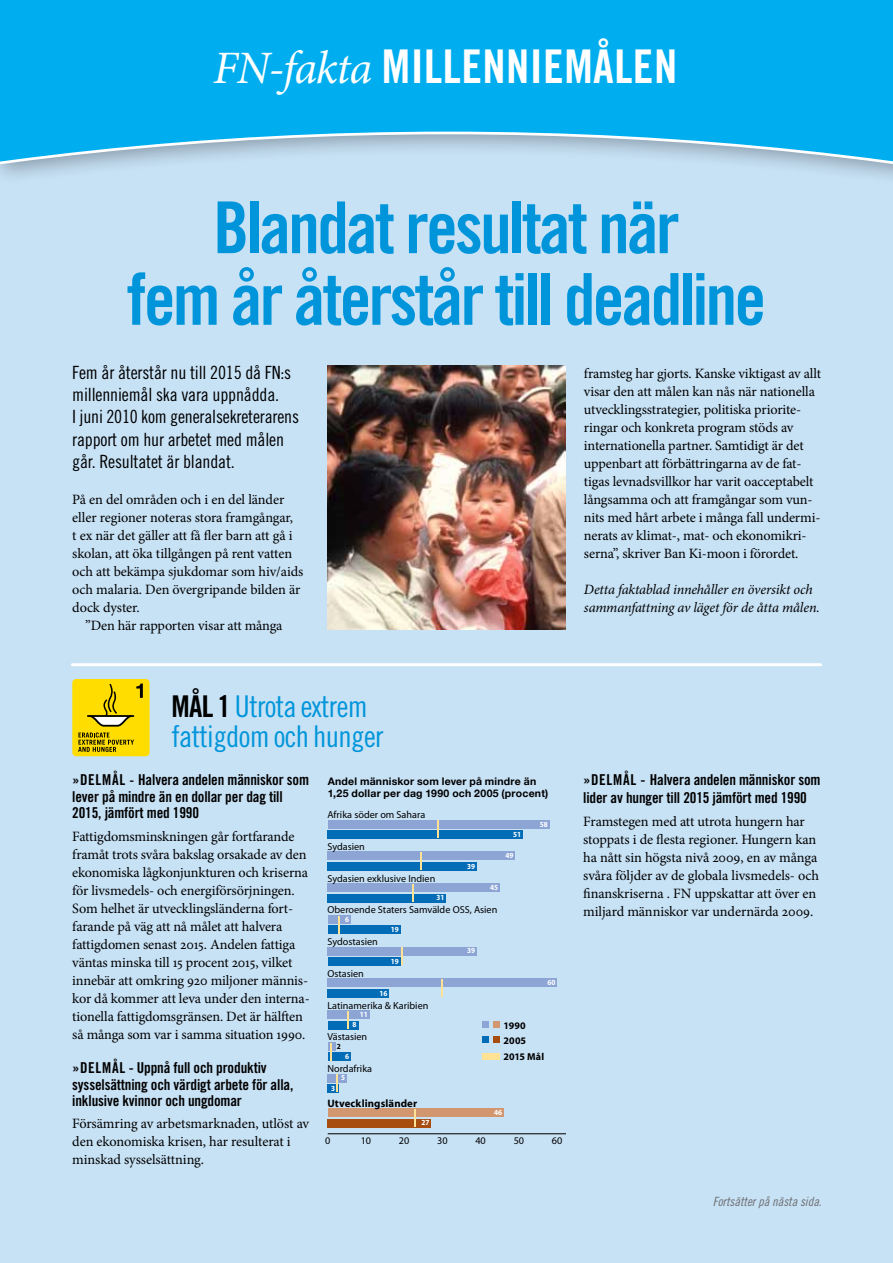
<style>
.page{position:relative;width:893px;height:1263px;background:#c7e1f5}
.page>*{position:absolute;margin:0;border:0;box-sizing:border-box;transform-origin:0 0}
.t1{font:71.55px/71.6px "Trade Gothic Bold Cond Twenty";letter-spacing:-.04em;color:#0095da;text-align:center}
.t2{font:46.5px "Trade Gothic Bold Cond Twenty";letter-spacing:.01em;color:#fff}
.t3{font:30px/30px "Trade Gothic Cond Eighteen";letter-spacing:-.02em;color:#0095da}
.t4{font:18.15px/22px "Trade Gothic Cond Eighteen";letter-spacing:-.01em;color:#000}
.t5{font:15px/16.5px "Trade Gothic Bold Cond Twenty";letter-spacing:-.01em;color:#000}
.t6{font:14.25px/18px "Minion Pro";letter-spacing:-.01em;color:#000}
.t7{font:italic 14.25px/18px "Minion Pro";letter-spacing:-.015em;color:#000}
.t8{font:12.75px "Trade Gothic Cond Eighteen Obl";letter-spacing:-.005em;color:#6d6e71}
.t9{font:700 10.8px "Myriad";letter-spacing:.01em;color:#000}
.t10{font:700 10.5px/11.4px "Helvetica Neue";letter-spacing:.02em;color:#000}
.t11{font:10.2px "Myriad Pro";color:#000}
.t12{font:700 10.05px/14.4px "Myriad";letter-spacing:.005em;color:#000}
.t13{font:700 semi-condensed 7.8px "Myriad Pro";color:#fff}
.t14{font:700 semi-condensed 7.8px "Myriad Pro";color:#000}
.s1{font-family:"Minion Pro";font-style:italic}
.s2{font-size:21px}
.s3{font-size:30px}
.s4{font-family:"Trade Gothic Bold Cond Twenty";color:#000}
.s5{font-size:14.25px}
</style>
<div class="page">
<svg style="left:0;top:0;width:893px;height:178px;background:#27b6ed"></svg>
<img style="left:328px;top:365px;width:237px;height:265px">
<hr style="left:72px;top:663px;width:749px;height:3px;background:#fff">
<hr style="left:328px;top:1133px;width:237px;height:1px;background:#000">
<div style="left:328px;top:830px;width:195px;height:9px;background:#036cb6"></div>
<div style="left:328px;top:862px;width:149px;height:8px;background:#036cb6"></div>
<div style="left:328px;top:894px;width:118px;height:8px;background:#036cb6"></div>
<div style="left:328px;top:926px;width:72px;height:8px;background:#036cb6"></div>
<div style="left:328px;top:957px;width:72px;height:9px;background:#036cb6"></div>
<div style="left:328px;top:989px;width:61px;height:8px;background:#036cb6"></div>
<div style="left:328px;top:1021px;width:30px;height:8px;background:#036cb6"></div>
<div style="left:328px;top:1053px;width:23px;height:8px;background:#036cb6"></div>
<div style="left:328px;top:1084px;width:11px;height:9px;background:#036cb6"></div>
<div style="left:328px;top:1119px;width:103px;height:8px;background:#a84d10"></div>
<div style="left:328px;top:820px;width:221px;height:8px;background:#8ca5d5"></div>
<div style="left:328px;top:852px;width:187px;height:8px;background:#8ca5d5"></div>
<div style="left:328px;top:883px;width:172px;height:9px;background:#8ca5d5"></div>
<div style="left:328px;top:915px;width:23px;height:8px;background:#8ca5d5"></div>
<div style="left:328px;top:947px;width:149px;height:8px;background:#8ca5d5"></div>
<div style="left:328px;top:979px;width:229px;height:8px;background:#8ca5d5"></div>
<div style="left:328px;top:1010px;width:42px;height:9px;background:#8ca5d5"></div>
<div style="left:328px;top:1042px;width:7px;height:8px;background:#8ca5d5"></div>
<div style="left:328px;top:1074px;width:19px;height:8px;background:#8ca5d5"></div>
<div style="left:328px;top:1108px;width:176px;height:9px;background:#d2976f"></div>
<svg style="left:338px;top:916px;width:1px;height:17px"></svg>
<svg style="left:401px;top:948px;width:1px;height:17px"></svg>
<svg style="left:441px;top:979px;width:2px;height:18px"></svg>
<svg style="left:347px;top:1011px;width:2px;height:17px"></svg>
<svg style="left:330px;top:1043px;width:2px;height:17px"></svg>
<svg style="left:336px;top:1075px;width:1px;height:17px"></svg>
<svg style="left:414px;top:1109px;width:2px;height:17px"></svg>
<svg style="left:412px;top:884px;width:2px;height:17px"></svg>
<svg style="left:420px;top:852px;width:2px;height:18px"></svg>
<svg style="left:437px;top:820px;width:2px;height:18px"></svg>
<svg style="left:482px;top:1022px;width:17px;height:6px"></svg>
<svg style="left:482px;top:1037px;width:17px;height:6px"></svg>
<div style="left:482px;top:1053px;width:17px;height:7px;background:#ffe293"></div>
<div style="left:72px;top:679px;width:78px;height:77px;background:#fd0;border-radius:4px"></div>
<svg style="left:78px;top:683px;width:65px;height:69px"></svg>
<h2 class="t2" style="left:213px;top:39px;width:516px"><span class="s1">FN-fakta</span> Mi llenni emålen <span class="s2">R</span><span class="s3">FN</span></h2>
<h1 class="t1" style="left:127px;top:191px;width:641px">Blandat resultat när<br>fem år återstår till deadline</h1>
<p class="t4" style="left:72px;top:362px;width:228px">Fem år återstår nu till 2015 då FN:s millenniemål ska vara uppnådda.<br>I juni 2010 kom generalsekreterarens rapport om hur arbetet med målen går. Resultatet är blandat.</p>
<p class="t6" style="left:72px;top:491px;width:233px">På en del områden och i en del länder eller regioner noteras stora framgångar,<br>t ex när det gäller att få fler barn att gå i skolan, att öka tillgången på rent vatten och att bekämpa sjukdomar som hiv/aids och malaria. Den övergripande bilden är dock dyster.</p>
<p class="t6" style="left:85px;top:617px;width:199px">”Den här rapporten visar att många</p>
<p class="t6" style="left:584px;top:365px;width:239px">framsteg har gjorts. Kanske viktigast av allt visar den att målen kan nås när nationella utvecklingsstrategier, politiska priorite&shy;ringar och konkreta program stöds av internationella partner. Samtidigt är det uppenbart att förbättringarna av de fat&shy;tigas levnadsvillkor har varit oacceptabelt långsamma och att framgångar som vun&shy;nits med hårt arbete i många fall undermi&shy;nerats av klimat-, mat- och ekonomikri&shy;serna”, skriver Ban Ki-moon i förordet.</p>
<p class="t7" style="left:584px;top:580px;width:237px">Detta faktablad innehåller en översikt och sammanfattning av läget för de åtta målen.</p>
<h3 class="t3" style="left:171px;top:691px;width:213px"><span class="s4">Mål 1</span> Utrota extrem fattigdomoch hunger</h3>
<p class="t5" style="left:72px;top:772px;width:17px">»DELMÅL</p>
<p class="t5" style="left:72px;top:772px;width:238px;text-indent:57px"><span class="s5">-</span> Halvera andelen människor som lever på mindre än en dollar per dag till<br>2015, jämfört med 1990</p>
<p class="t6" style="left:72px;top:827px;width:239px">Fattigdomsminskningen går fortfarande framåt trots svåra bakslag orsakade av den ekonomiska lågkonjunkturen och kriserna för livsmedels- och energiförsörjningen.<br>Som helhet är utvecklingsländerna fort&shy;farande på väg att nå målet att halvera fattigdomen senast 2015. Andelen fattiga väntas minska till 15 procent 2015, vilket innebär att omkring 920 miljoner männis&shy;kor då kommer att leva under den interna&shy;tionella fattigdomsgränsen. Det är hälften så många som var i samma situation 1990.</p>
<p class="t5" style="left:72px;top:1059px;width:17px">»DELMÅL</p>
<p class="t5" style="left:72px;top:1059px;width:223px;text-indent:57px">- Uppnå full och produktiv sysselsättning och värdigt arbete för alla, inklusive kvinnor och ungdomar</p>
<p class="t6" style="left:72px;top:1115px;width:238px">Försämring av arbetsmarknaden, utlöst av den ekonomiska krisen, har resulterat i minskad sysselsättning.</p>
<p class="t10" style="left:328px;top:775px;width:222px">Andel människor som lever på mindre än<br>1,25 dollar per dag 1990 och 2005 (procent)</p>
<p class="t11" style="left:327px;top:808px;width:99px">Afrika söder om Sahara</p>
<p class="t11" style="left:327px;top:840px;width:39px">Sydasien</p>
<p class="t11" style="left:327px;top:872px;width:109px">Sydasien exklusive Indien</p>
<p class="t13" style="left:436px;top:893px;width:10px">31</p>
<p class="t13" style="left:467px;top:861px;width:10px">39</p>
<p class="t13" style="left:513px;top:830px;width:10px">51</p>
<p class="t13" style="left:505px;top:851px;width:10px">49</p>
<p class="t13" style="left:490px;top:883px;width:10px">45</p>
<p class="t11" style="left:327px;top:904px;width:171px">Oberoende Staters Samvälde OSS, Asien</p>
<p class="t13" style="left:345px;top:915px;width:6px">6</p>
<p class="t11" style="left:327px;top:935px;width:52px">Sydostasien</p>
<p class="t11" style="left:327px;top:967px;width:38px">Ostasien</p>
<p class="t13" style="left:391px;top:925px;width:10px">19</p>
<p class="t13" style="left:391px;top:957px;width:10px">19</p>
<p class="t13" style="left:379px;top:988px;width:10px">16</p>
<p class="t11" style="left:327px;top:999px;width:103px">Latinamerika &amp; Karibien</p>
<p class="t13" style="left:360px;top:1010px;width:10px">11</p>
<p class="t13" style="left:467px;top:946px;width:10px">39</p>
<p class="t13" style="left:540px;top:819px;width:10px">58</p>
<p class="t13" style="left:548px;top:978px;width:10px">60</p>
<p class="t13" style="left:352px;top:1020px;width:6px">8</p>
<p class="t11" style="left:327px;top:1031px;width:41px">Västasien</p>
<p class="t14" style="left:337px;top:1042px;width:6px">2</p>
<p class="t13" style="left:345px;top:1052px;width:6px">6</p>
<p class="t11" style="left:327px;top:1062px;width:46px">Nordafrika</p>
<p class="t13" style="left:341px;top:1073px;width:6px">5</p>
<p class="t13" style="left:331px;top:1084px;width:6px">3</p>
<p class="t9" style="left:327px;top:1097px;width:91px">Utvecklingsländer</p>
<p class="t13" style="left:421px;top:1118px;width:10px">27</p>
<p class="t12" style="left:504px;top:1019px;width:24px">1990<br>2005</p>
<p class="t12" style="left:504px;top:1049px;width:42px">2015 Mål</p>
<p class="t13" style="left:494px;top:1108px;width:10px">46</p>
<p class="t11" style="left:325px;top:1134px;width:7px">0</p>
<p class="t11" style="left:361px;top:1134px;width:12px">10</p>
<p class="t11" style="left:399px;top:1134px;width:12px">20</p>
<p class="t11" style="left:437px;top:1134px;width:12px">30</p>
<p class="t11" style="left:475px;top:1134px;width:12px">40</p>
<p class="t11" style="left:514px;top:1134px;width:12px">50</p>
<p class="t11" style="left:552px;top:1134px;width:12px">60</p>
<p class="t5" style="left:583px;top:772px;width:17px">»DELMÅL</p>
<p class="t5" style="left:583px;top:771px;width:239px;line-height:18px;text-indent:57px">- Halvera andelen människor som lider av hunger till 2015 jämfört med 1990</p>
<p class="t6" style="left:583px;top:812px;width:237px">Framstegen med att utrota hungern har stoppats i de flesta regioner. Hungern kan ha nått sin högsta nivå 2009, en av många svåra följder av de globala livsmedels- och finanskriserna . FN uppskattar att över en miljard människor var undernärda 2009.</p>
<p class="t8" style="left:713px;top:1194px;width:110px">Fortsätter på nästa sida.</p>
</div>
